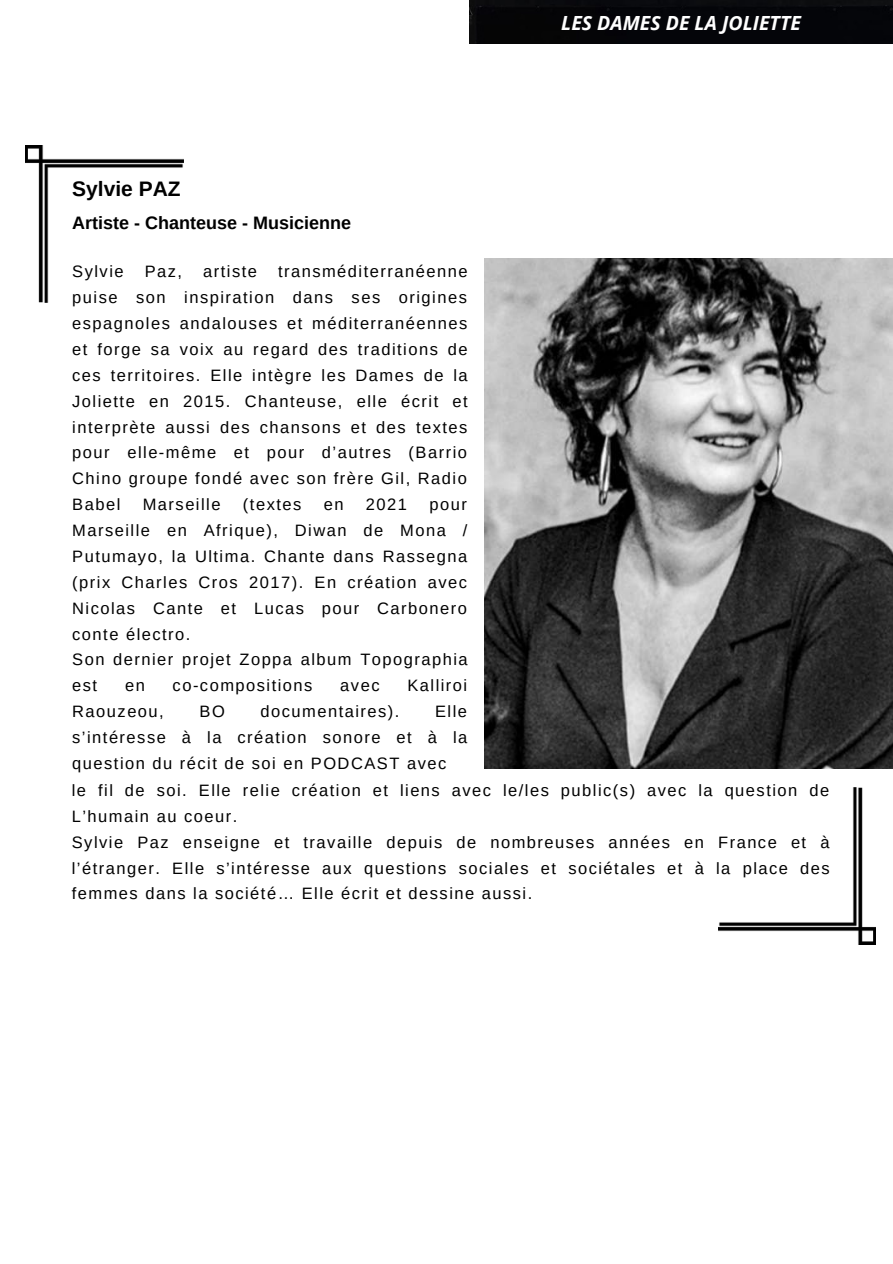
<style>
.page{position:relative;width:893px;height:1264px;background:#fff}
.page>*{position:absolute;margin:0;border:0;box-sizing:border-box;transform-origin:0 0}
.t1{font:700 21px "Arimo";color:#000}
.t2{font:italic 700 19.5px "Open Sans";color:#fff}
.t3{font:700 18px "Arimo";color:#000}
.t4{font:16.5px/25.8px "Arimo";letter-spacing:.09em;color:#000;text-align:justify}
</style>
<div class="page">
<img style="left:26px;top:145px;width:157px;height:158px">
<div style="left:469px;top:0;width:423px;height:44px;background:#050509"></div>
<img style="left:485px;top:258px;width:407px;height:511px">
<img style="left:718px;top:787px;width:157px;height:157px">
<p class="t1" style="left:72px;top:175px;width:110px">Sylvie PAZ</p>
<p class="t3" style="left:72px;top:210px;width:280px">Artiste - Chanteuse - Musicienne</p>
<p class="t4" style="left:72px;top:259px;width:53px">Sylvie</p>
<p class="t4" style="left:145px;top:259px;width:39px">Paz,</p>
<p class="t4" style="left:203px;top:259px;width:55px">artiste</p>
<p class="t4" style="left:72px;top:259px;width:397px;text-indent:206px">transméditerranéenne puise son inspiration dans ses origines espagnoles andalouses et méditerranéennes et forge sa voix au regard des traditions de ces territoires. Elle intègre les Dames de la Joliette en 2015. Chanteuse, elle écrit et interprète aussi des chansons et des textes pour elle-même et pour d’autres (Barrio Chino groupe fondé avec son frère Gil, Radio Babel</p>
<p class="t4" style="left:143px;top:491px;width:79px">Marseille</p>
<p class="t4" style="left:243px;top:491px;width:60px">(textes</p>
<p class="t4" style="left:324px;top:491px;width:21px">en</p>
<p class="t4" style="left:366px;top:491px;width:43px">2021</p>
<p class="t4" style="left:72px;top:491px;width:397px;text-align:left;text-indent:357px">pour<br>Marseille en Afrique), Diwan de Mona /<br>Putumayo, la Ultima. Chante dans Rassegna (prix Charles Cros 2017). En création avec<br>Nicolas Cante et Lucas pour Carbonero conte électro.<br>Son dernier projet Zoppa album Topographia est</p>
<p class="t4" style="left:125px;top:672px;width:21px">en</p>
<p class="t4" style="left:173px;top:672px;width:141px">co-compositions</p>
<p class="t4" style="left:340px;top:672px;width:41px">avec</p>
<p class="t4" style="left:407px;top:672px;width:61px">Kalliroi</p>
<p class="t4" style="left:72px;top:698px;width:93px">Raouzeou,</p>
<p class="t4" style="left:199px;top:698px;width:27px">BO</p>
<p class="t4" style="left:260px;top:698px;width:140px">documentaires).</p>
<p class="t4" style="left:72px;top:698px;width:396px;text-indent:363px">Elle s’intéresse à la création sonore et à la question du récit de soi en PODCAST avec</p>
<p class="t2" style="left:561px;top:9px;width:241px">LES DAMES DE LA JOLIETTE</p>
<p class="t4" style="left:72px;top:777px;width:759px;text-align:left">le fil de soi. Elle relie création et liens avec le/les public(s) avec la question de L’humain au coeur.<br>Sylvie Paz enseigne et travaille depuis de nombreuses années en France et à l’étranger. Elle s’intéresse aux questions sociales et sociétales et à la place des femmes dans la société… Elle écrit et dessine aussi.</p>
</div>
